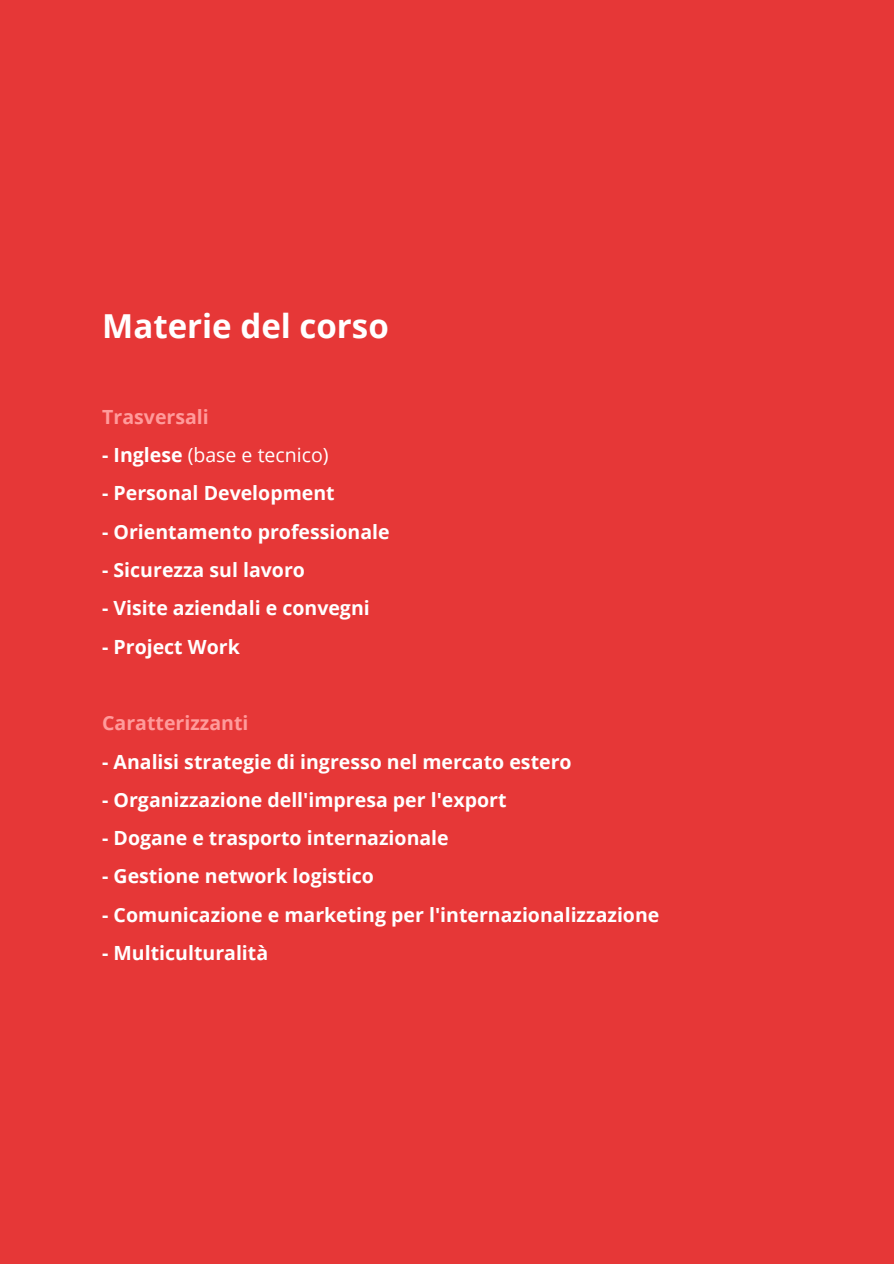
<style>
.page{position:relative;width:894px;height:1264px;background:#fff}
.page>*{position:absolute;margin:0;border:0;box-sizing:border-box;transform-origin:0 0}
.t1{font:700 33px "Open Sans";color:#fff}
.t2{font:700 19.5px "Open Sans";color:#fff}
.t3{font:700 19.5px "Open Sans";color:#ff9b9b}
.t4{font:19.5px "Open Sans";color:#fff}
.s1{font-weight:700}
</style>
<div class="page">
<div style="left:0;top:0;width:893px;height:1263px;background:#e63737"></div>
<h1 class="t1" style="left:102px;top:303px;width:288px">Materie del corso</h1>
<p class="t3" style="left:102px;top:403px;width:108px">Trasversali</p>
<p class="t4" style="left:102px;top:441px;width:228px"><span class="s1">- Inglese</span> (base e tecnico)</p>
<p class="t2" style="left:102px;top:479px;width:234px">- Personal Development</p>
<p class="t2" style="left:102px;top:518px;width:289px">- Orientamento professionale</p>
<p class="t2" style="left:102px;top:556px;width:204px">- Sicurezza sul lavoro</p>
<p class="t2" style="left:102px;top:594px;width:269px">- Visite aziendali e convegni</p>
<p class="t2" style="left:102px;top:633px;width:139px">- Project Work</p>
<p class="t3" style="left:102px;top:709px;width:148px">Caratterizzanti</p>
<p class="t2" style="left:102px;top:747px;width:471px">- Analisi strategie di ingresso nel mercato estero</p>
<p class="t2" style="left:102px;top:786px;width:405px">- Organizzazione dell'impresa per l'export</p>
<p class="t2" style="left:102px;top:824px;width:348px">- Dogane e trasporto internazionale</p>
<p class="t2" style="left:102px;top:862px;width:273px">- Gestione network logistico</p>
<p class="t2" style="left:102px;top:900px;width:558px">- Comunicazione e marketing per l'internazionalizzazione</p>
<p class="t2" style="left:102px;top:939px;width:167px">- Multiculturalità</p>
</div>
